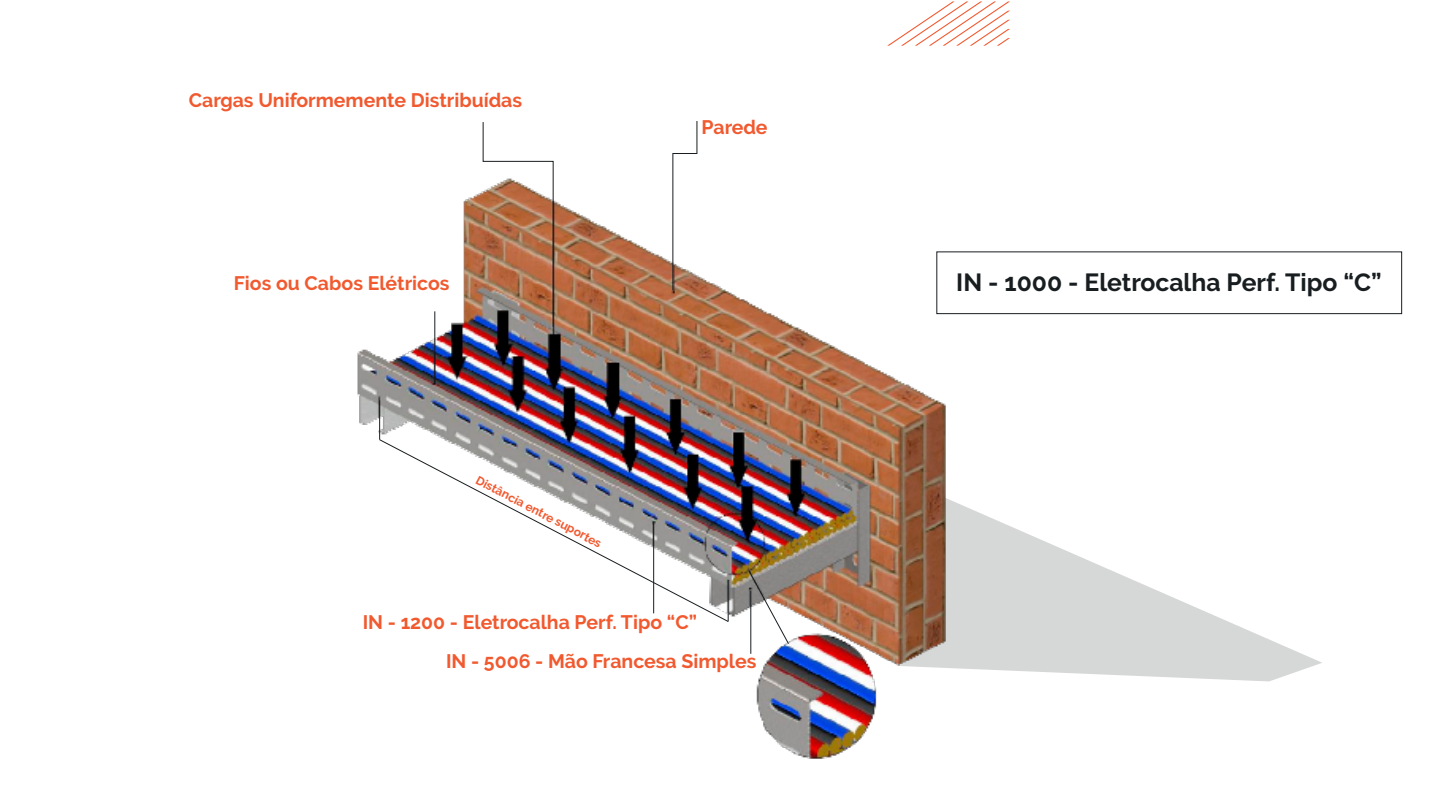
<style>
.page{position:relative;width:1440px;height:810px;background:#fff}
.page>*{position:absolute;margin:0;border:0;box-sizing:border-box;transform-origin:0 0}
.t1{font:700 24.75px "Raleway";color:#181d20}
.t2{font:700 19.5px "Raleway";color:#f1592f}
.t3{font:700 12px "Raleway";color:#f1592f}
</style>
<div class="page">
<svg style="left:1039px;top:539px;width:283px;height:142px;fill:#d6d7d7"></svg>
<img style="left:357px;top:191px;width:682px;height:568px">
<svg style="left:887px;top:1px;width:123px;height:45px"></svg>
<img style="left:482px;top:122px;width:72px;height:206px">
<svg style="left:672px;top:121px;width:26px;height:170px"></svg>
<div style="left:936px;top:252px;width:466px;height:62px;border:1px solid #181d20"></div>
<svg style="left:748px;top:570px;width:42px;height:75px"></svg>
<hr style="left:750px;top:591px;width:1px;height:63px;background:#181d20">
<hr style="left:379px;top:400px;width:1px;height:40px;background:#181d20">
<hr style="left:434px;top:311px;width:1px;height:72px;background:#181d20">
<svg style="left:379px;top:439px;width:350px;height:184px"></svg>
<hr style="left:653px;top:524px;width:1px;height:89px;background:#181d20">
<p class="t2" style="left:189px;top:89px;width:335px">Cargas Uniformemente Distribuídas</p>
<p class="t2" style="left:234px;top:272px;width:217px">Fios ou Cabos Elétricos</p>
<p class="t3" style="left:480px;top:473px;width:141px;rotate:28deg">Distância entre suportes</p>
<p class="t2" style="left:701px;top:116px;width:68px">Parede</p>
<p class="t2" style="left:363px;top:611px;width:336px">IN - 1200 - Eletrocalha Perf. Tipo “C”</p>
<p class="t2" style="left:446px;top:650px;width:312px">IN - 5006 - Mão Francesa Simples</p>
<p class="t1" style="left:956px;top:268px;width:427px">IN - 1000 - Eletrocalha Perf. Tipo “C”</p>
</div>
